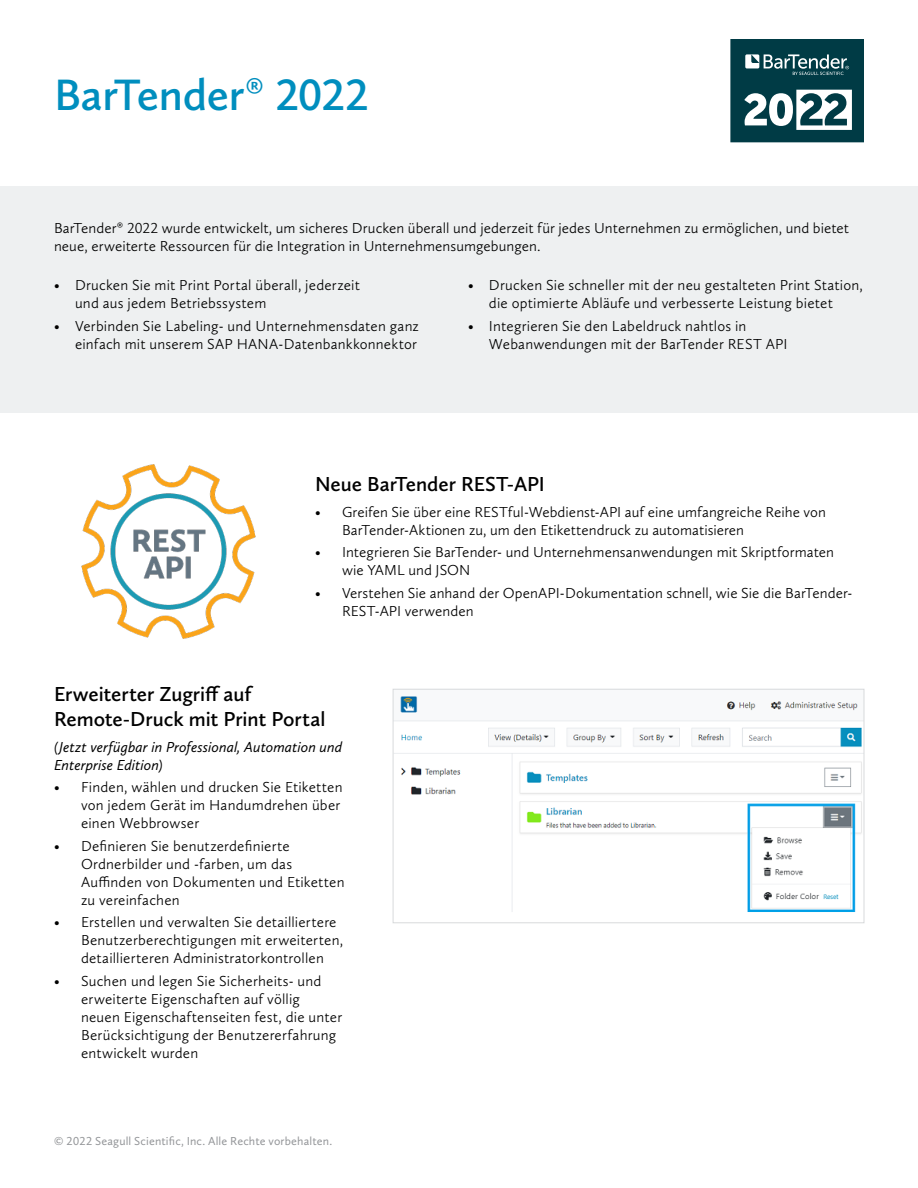
<style>
.page{position:relative;width:918px;height:1188px;background:#fff}
.page>*{position:absolute;margin:0;border:0;box-sizing:border-box;transform-origin:0 0}
.t1{font:600 45.6px "Calluna Sans";letter-spacing:-.01em;color:#008ebe}
.t2{font:600 21px/25.2px "Calluna Sans";letter-spacing:-.005em;color:#000}
.t3{font:300 15px/18px "Calluna Sans";letter-spacing:.01em;color:#000}
.t4{font:italic 15px/18px "Calluna Sans";letter-spacing:.005em;color:#000}
.t5{font:12px "Calluna Sans";letter-spacing:.01em;color:#939598}
.s1{font-weight:400}
</style>
<div class="page">
<div style="left:0;top:186px;width:918px;height:227px;background:#eef0f1"></div>
<img style="left:395px;top:696px;width:467px;height:216px">
<div style="left:393px;top:689px;width:471px;height:234px;border:1px solid #d8dadc"></div>
<svg style="left:730px;top:39px;width:134px;height:103px"></svg>
<img style="left:81px;top:464px;width:175px;height:175px">
<h1 class="t1" style="left:54px;top:67px;width:316px">BarTender<span class="s1">®</span> 2022</h1>
<p class="t3" style="left:54px;top:219px;width:797px">BarTender® 2022 wurde entwickelt, um sicheres Drucken überall und jederzeit für jedes Unternehmen zu ermöglichen, und bietet neue, erweiterte Ressourcen für die Integration in Unternehmensumgebungen.</p>
<p class="t3" style="left:75px;top:276px;width:286px;text-indent:-21px">• Drucken Sie mit Print Portal überall, jederzeit und aus jedem Betriebssystem</p>
<p class="t3" style="left:54px;top:317px;width:367px;text-align:right">• Verbinden Sie Labeling- und Unternehmensdaten ganz einfach mit unserem SAP HANA-Datenbankkonnektor</p>
<p class="t3" style="left:468px;top:276px;width:396px;text-align:center">• Drucken Sie schneller mit der neu gestalteten Print Station, die optimierte Abläufe und verbesserte Leistung bietet</p>
<p class="t3" style="left:489px;top:317px;width:300px;text-indent:-21px">• Integrieren Sie den Labeldruck nahtlos in<br>Webanwendungen mit der BarTender REST API</p>
<h2 class="t2" style="left:315px;top:471px;width:231px">Neue BarTender REST-API</h2>
<p class="t3" style="left:342px;top:502px;width:486px;text-indent:-27px">• Greifen Sie über eine RESTful-Webdienst-API auf eine umfangreiche Reihe von<br>BarTender-Aktionen zu, um den Etikettendruck zu automatisieren</p>
<p class="t3" style="left:342px;top:543px;width:494px;text-indent:-27px">• Integrieren Sie BarTender- und Unternehmensanwendungen mit Skriptformaten wie YAML und JSON</p>
<p class="t3" style="left:342px;top:583px;width:512px;text-indent:-27px">• Verstehen Sie anhand der OpenAPI-Dokumentation schnell, wie Sie die BarTender-<br>REST-API verwenden</p>
<h2 class="t2" style="left:54px;top:681px;width:273px">Erweiterter Zugriff auf<br>Remote-Druck mit Print Portal</h2>
<p class="t4" style="left:54px;top:737px;width:290px">(Jetzt verfügbar in Professional, Automation und<br>Enterprise Edition)</p>
<p class="t3" style="left:81px;top:778px;width:263px;text-indent:-27px">• Finden, wählen und drucken Sie Etiketten von jedem Gerät im Handumdrehen über einen Webbrowser</p>
<p class="t3" style="left:81px;top:836px;width:265px;text-indent:-27px">• Definieren Sie benutzerdefinierte<br>Ordnerbilder und -farben, um das<br>Auffinden von Dokumenten und Etiketten zu vereinfachen</p>
<p class="t3" style="left:81px;top:913px;width:264px;text-indent:-27px">• Erstellen und verwalten Sie detailliertere<br>Benutzerberechtigungen mit erweiterten, detaillierteren Administratorkontrollen</p>
<p class="t3" style="left:81px;top:971px;width:263px;text-indent:-27px">• Suchen und legen Sie Sicherheits- und erweiterte Eigenschaften auf völlig neuen Eigenschaftenseiten fest, die unter Berücksichtigung der Benutzererfahrung entwickelt wurden</p>
<p class="t5" style="left:54px;top:1133px;width:280px">© 2022 Seagull Scientific, Inc. Alle Rechte vorbehalten.</p>
</div>
